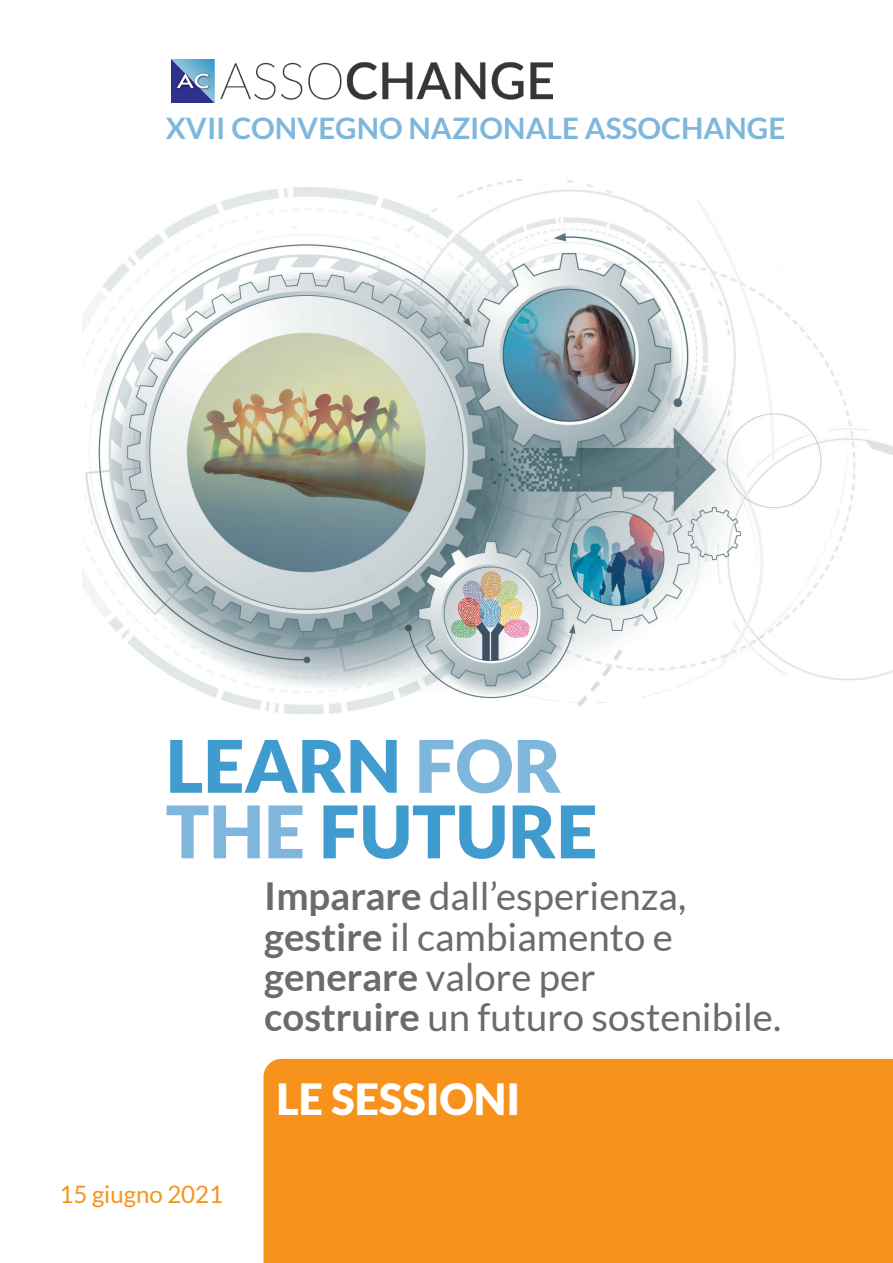
<style>
.page{position:relative;width:893px;height:1263px;background:#fff}
.page>*{position:absolute;margin:0;border:0;box-sizing:border-box;transform-origin:0 0}
.t1{font:900 72.6px "Lato";color:#409bce}
.t2{font:900 43.05px "Lato";color:#fff}
.t3{font:38.4px "Lato";color:#6a6c6b}
.t4{font:700 29.7px "Lato";color:#7fb7dc}
.t5{font:24px "Lato";color:#f7931d}
.s1{color:#7fb7dc}
.s2{font-weight:700}
</style>
<div class="page">
<div style="left:263px;top:1059px;width:630px;height:204px;background:#f7931d"></div>
<img style="left:82px;top:179px;width:811px;height:535px">
<img style="left:171px;top:60px;width:382px;height:43px">
<p class="t4" style="left:166px;top:112px;width:621px">XVII CONVEGNO NAZIONALE ASSOCHANGE</p>
<p class="t1" style="left:166px;top:724px;width:397px">LEARN <span class="s1">FOR</span></p>
<p class="t1" style="left:166px;top:789px;width:433px"><span class="s1">THE</span> FUTURE</p>
<p class="t3" style="left:264px;top:875px;width:423px"><span class="s2">Imparare</span> dall’esperienza,</p>
<p class="t3" style="left:264px;top:915px;width:410px"><span class="s2">gestire</span> il cambiamento e</p>
<p class="t3" style="left:264px;top:956px;width:333px"><span class="s2">generare</span> valore per</p>
<p class="t3" style="left:264px;top:996px;width:518px"><span class="s2">costruire</span> un futuro sostenibile.</p>
<p class="t5" style="left:60px;top:1181px;width:165px">15 giugno 2021</p>
<p class="t2" style="left:277px;top:1074px;width:245px">LE SESSIONI</p>
</div>
